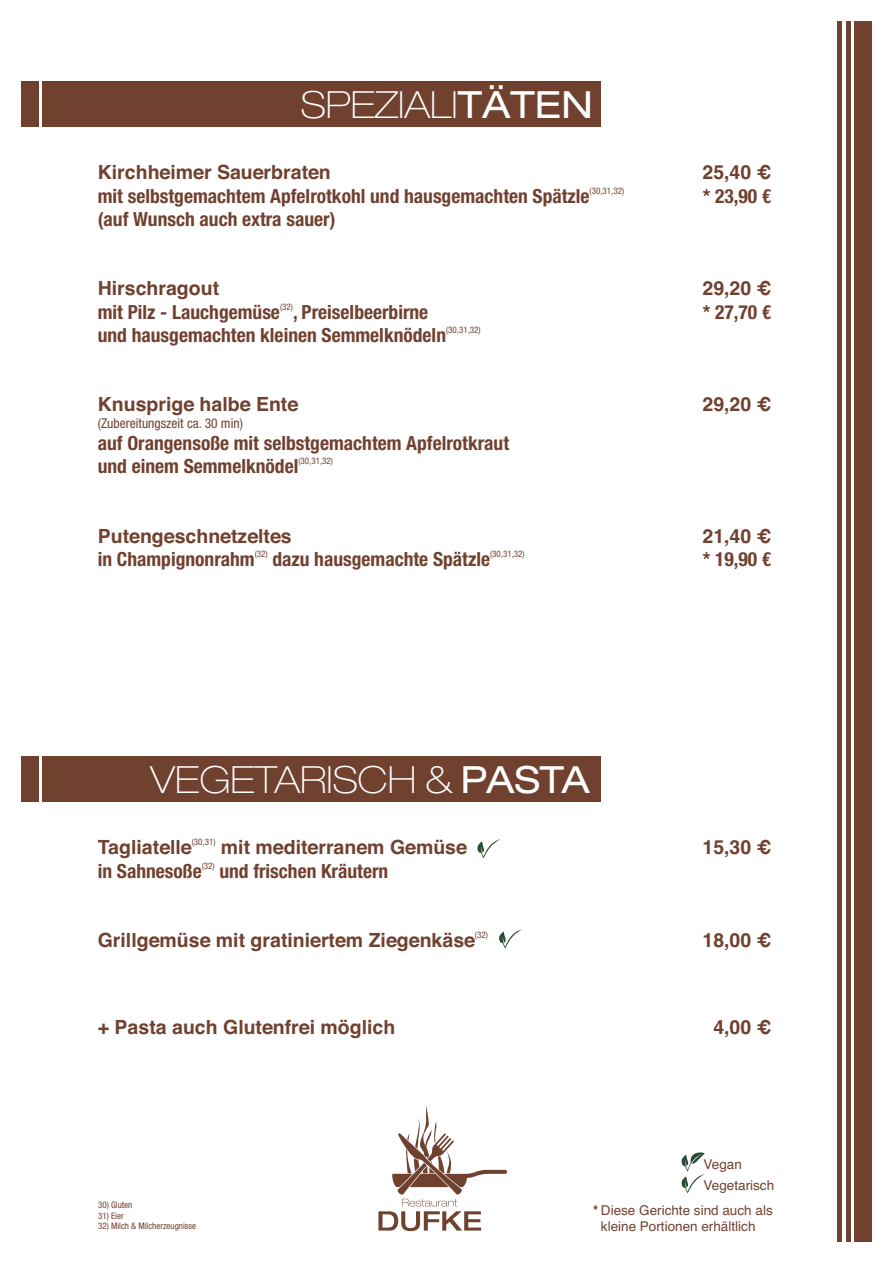
<style>
.page{position:relative;width:893px;height:1263px;background:#fff}
.page>*{position:absolute;margin:0;border:0;box-sizing:border-box;transform-origin:0 0}
.t1{font:100 expanded 37.5px "Helvetica Neue";color:#fff}
.t2{font:700 condensed 19.5px/23.1px "Helvetica Neue LT Std";color:#714130}
.t3{font:700 19.5px "Helvetica";color:#714130}
.t4{font:13.5px/15.9px "Helvetica";color:#714130}
.t5{font:condensed 13.5px "Helvetica Neue LT Std";color:#714130}
.t6{font:condensed 9px "Helvetica Neue LT Std";color:#714130}
.s1{font-weight:400}
.s2{font-weight:700}
</style>
<div class="page">
<svg style="left:378px;top:1105px;width:129px;height:126px"></svg>
<div style="left:855px;top:21px;width:17px;height:1221px;background:#714130"></div>
<hr style="left:846px;top:21px;width:4px;height:1221px;background:#714130">
<hr style="left:838px;top:21px;width:4px;height:1221px;background:#714130">
<svg style="left:681px;top:1152px;width:24px;height:41px"></svg>
<svg style="left:499px;top:929px;width:23px;height:19px"></svg>
<svg style="left:477px;top:839px;width:24px;height:19px"></svg>
<div style="left:43px;top:82px;width:558px;height:45px;background:#714130"></div>
<div style="left:21px;top:82px;width:17px;height:45px;background:#714130"></div>
<div style="left:43px;top:756px;width:558px;height:45px;background:#714130"></div>
<div style="left:21px;top:756px;width:17px;height:45px;background:#714130"></div>
<h1 class="t1" style="left:301px;top:89px;width:294px">SPEZIALI<span class="s1">TÄTEN</span></h1>
<p class="t3" style="left:98px;top:165px;width:234px">Kirchheimer Sauerbraten</p>
<p class="t3" style="left:702px;top:165px;width:70px">25,40 €</p>
<p class="t2" style="left:98px;top:187px;width:493px">mit selbstgemachtem Apfelrotkohl und hausgemachten Spätzle</p>
<p class="t2" style="left:703px;top:187px;width:70px">* 23,90 €</p>
<p class="t6" style="left:590px;top:187px;width:36px">(30,31,32)</p>
<p class="t2" style="left:98px;top:210px;width:239px">(auf Wunsch auch extra sauer)</p>
<p class="t3" style="left:98px;top:281px;width:123px">Hirschragout</p>
<p class="t3" style="left:702px;top:281px;width:70px">29,20 €</p>
<p class="t2" style="left:98px;top:303px;width:332px">mit Pilz - Lauchgemüse , Preiselbeerbirne</p>
<p class="t2" style="left:703px;top:303px;width:70px">* 27,70 €</p>
<p class="t6" style="left:280px;top:303px;width:14px">(32)</p>
<p class="t2" style="left:98px;top:326px;width:350px">und hausgemachten kleinen Semmelknödeln</p>
<p class="t6" style="left:446px;top:326px;width:36px">(30,31,32)</p>
<p class="t3" style="left:98px;top:397px;width:202px">Knusprige halbe Ente</p>
<p class="t3" style="left:702px;top:397px;width:70px">29,20 €</p>
<p class="t5" style="left:98px;top:419px;width:147px">(Zubereitungszeit ca. 30 min)</p>
<p class="t2" style="left:98px;top:434px;width:413px">auf Orangensoße mit selbstgemachtem Apfelrotkraut und einem Semmelknödel</p>
<p class="t6" style="left:298px;top:458px;width:36px">(30,31,32)</p>
<p class="t3" style="left:98px;top:528px;width:195px">Putengeschnetzeltes</p>
<p class="t3" style="left:702px;top:528px;width:70px">21,40 €</p>
<p class="t2" style="left:98px;top:550px;width:394px">in Champignonrahm dazu hausgemachte Spätzle</p>
<p class="t2" style="left:703px;top:550px;width:70px">* 19,90 €</p>
<p class="t6" style="left:255px;top:551px;width:14px">(32)</p>
<p class="t6" style="left:490px;top:551px;width:36px">(30,31,32)</p>
<h1 class="t1" style="left:150px;top:764px;width:441px">VEGETARISCH &amp; <span class="s1">PASTA</span></h1>
<p class="t6" style="left:192px;top:839px;width:25px">(30,31)</p>
<p class="t3" style="left:98px;top:840px;width:96px">Tagliatelle</p>
<p class="t3" style="left:221px;top:840px;width:248px">mit mediterranem Gemüse</p>
<p class="t3" style="left:702px;top:840px;width:70px">15,30 €</p>
<p class="t6" style="left:202px;top:862px;width:14px">(32)</p>
<p class="t2" style="left:98px;top:862px;width:292px">in Sahnesoße und frischen Kräutern</p>
<p class="t6" style="left:475px;top:931px;width:14px">(32)</p>
<p class="t3" style="left:98px;top:932px;width:379px">Grillgemüse mit gratiniertem Ziegenkäse</p>
<p class="t3" style="left:702px;top:932px;width:70px">18,00 €</p>
<p class="t3" style="left:98px;top:1019px;width:299px">+ Pasta auch Glutenfrei möglich</p>
<p class="t3" style="left:713px;top:1019px;width:59px">4,00 €</p>
<p class="t6" style="left:98px;top:1202px;width:36px">30) Gluten</p>
<p class="t6" style="left:98px;top:1212px;width:27px">31) Eier</p>
<p class="t6" style="left:98px;top:1222px;width:100px">32) Milch &amp; Milcherzeugnisse</p>
<p class="t4" style="left:704px;top:1157px;width:40px">Vegan</p>
<p class="t4" style="left:601px;top:1203px;width:173px;text-indent:-8px"><span class="s2">*</span> Diese Gerichte sind auch als kleine Portionen erhältlich</p>
<p class="t4" style="left:704px;top:1178px;width:72px">Vegetarisch</p>
</div>
